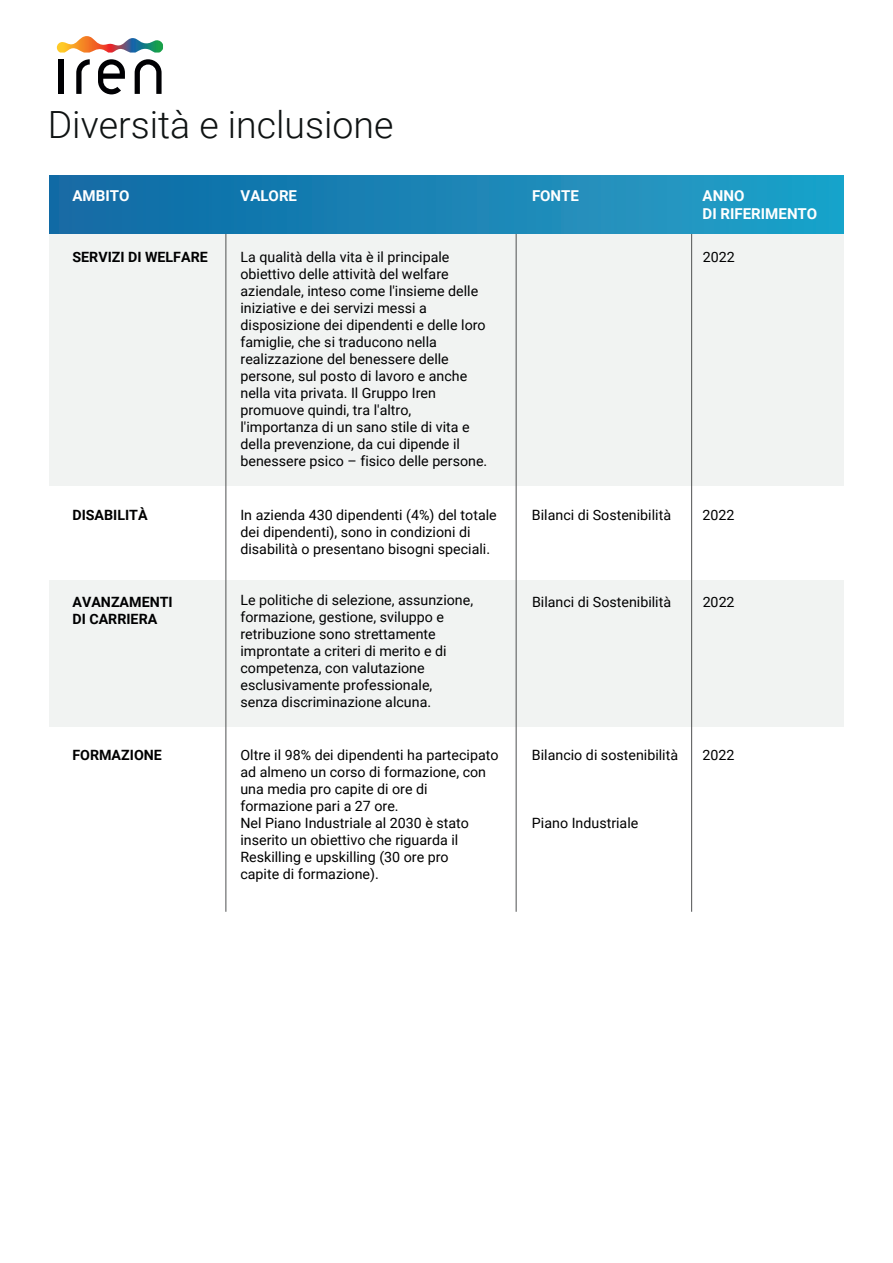
<style>
.page{position:relative;width:893px;height:1263px;background:#fff}
.page>*{position:absolute;margin:0;border:0;box-sizing:border-box;transform-origin:0 0}
.t1{font:300 37.5px "Roboto";color:#0f1313}
.t2{font:700 15px/18px "Roboto";color:#fff}
.t3{font:14.25px/17px "Roboto";color:#000001}
.t4{font:700 14.25px/17px "Roboto";color:#000001}
</style>
<div class="page">
<div style="left:49px;top:234px;width:794px;height:252px;background:#f1f3f2"></div>
<svg style="left:135px;top:59px;width:27px;height:35px"></svg>
<div style="left:59px;top:60px;width:5px;height:34px;background:#000003"></div>
<svg style="left:76px;top:59px;width:14px;height:35px"></svg>
<svg style="left:98px;top:59px;width:27px;height:35px"></svg>
<svg style="left:57px;top:36px;width:106px;height:17px"></svg>
<div style="left:49px;top:580px;width:794px;height:147px;background:#f1f3f2"></div>
<hr style="left:691px;top:223px;width:1px;height:689px;background:#4f5152">
<hr style="left:516px;top:223px;width:1px;height:689px;background:#4f5152">
<hr style="left:226px;top:223px;width:1px;height:689px;background:#4f5152">
<div style="left:49px;top:175px;width:795px;height:59px;background:linear-gradient(to right,#1169a4,#22a2c9)"></div>
<h1 class="t1" style="left:48px;top:98px;width:347px">Diversità e inclusione</h1>
<p class="t2" style="left:72px;top:186px;width:59px">AMBITO</p>
<p class="t2" style="left:240px;top:186px;width:58px">VALORE</p>
<p class="t2" style="left:532px;top:186px;width:49px">FONTE</p>
<p class="t2" style="left:703px;top:186px;width:116px">ANNO<br>DI RIFERIMENTO</p>
<p class="t4" style="left:73px;top:248px;width:137px">SERVIZI DI WELFARE</p>
<p class="t3" style="left:240px;top:248px;width:210px">La qualità della vita è il principale</p>
<p class="t3" style="left:703px;top:248px;width:34px">2022</p>
<p class="t3" style="left:240px;top:265px;width:248px">obiettivo delle attività del welfare aziendale, inteso come l'insieme delle iniziative e dei servizi messi a disposizione dei dipendenti e delle loro famiglie, che si traducono nella realizzazione del benessere delle persone, sul posto di lavoro e anche nella vita privata. Il Gruppo Iren promuove quindi, tra l'altro, l'importanza di un sano stile di vita e della prevenzione, da cui dipende il benessere psico – fisico delle persone.</p>
<p class="t4" style="left:72px;top:506px;width:77px">DISABILITÀ</p>
<p class="t3" style="left:240px;top:506px;width:258px">In azienda 430 dipendenti (4%) del totale</p>
<p class="t3" style="left:532px;top:506px;width:141px">Bilanci di Sostenibilità</p>
<p class="t3" style="left:703px;top:506px;width:34px">2022</p>
<p class="t3" style="left:240px;top:523px;width:251px">dei dipendenti), sono in condizioni di disabilità o presentano bisogni speciali.</p>
<p class="t4" style="left:72px;top:593px;width:102px">AVANZAMENTI<br>DI CARRIERA</p>
<p class="t3" style="left:240px;top:591px;width:234px">Le politiche di selezione, assunzione,</p>
<p class="t3" style="left:532px;top:593px;width:141px">Bilanci di Sostenibilità</p>
<p class="t3" style="left:703px;top:593px;width:34px">2022</p>
<p class="t3" style="left:240px;top:608px;width:208px">formazione, gestione, sviluppo e retribuzione sono strettamente improntate a criteri di merito e di competenza, con valutazione esclusivamente professionale, senza discriminazione alcuna.</p>
<p class="t4" style="left:72px;top:746px;width:91px">FORMAZIONE</p>
<p class="t3" style="left:532px;top:746px;width:148px">Bilancio di sostenibilità</p>
<p class="t3" style="left:240px;top:746px;width:260px">Oltre il 98% dei dipendenti ha partecipato</p>
<p class="t3" style="left:703px;top:746px;width:34px">2022</p>
<p class="t3" style="left:240px;top:763px;width:247px">ad almeno un corso di formazione, con una media pro capite di ore di formazione pari a 27 ore.<br>Nel Piano Industriale al 2030 è stato inserito un obiettivo che riguarda il<br>Reskilling e upskilling (30 ore pro capite di formazione).</p>
<p class="t3" style="left:532px;top:814px;width:108px">Piano Industriale</p>
</div>
